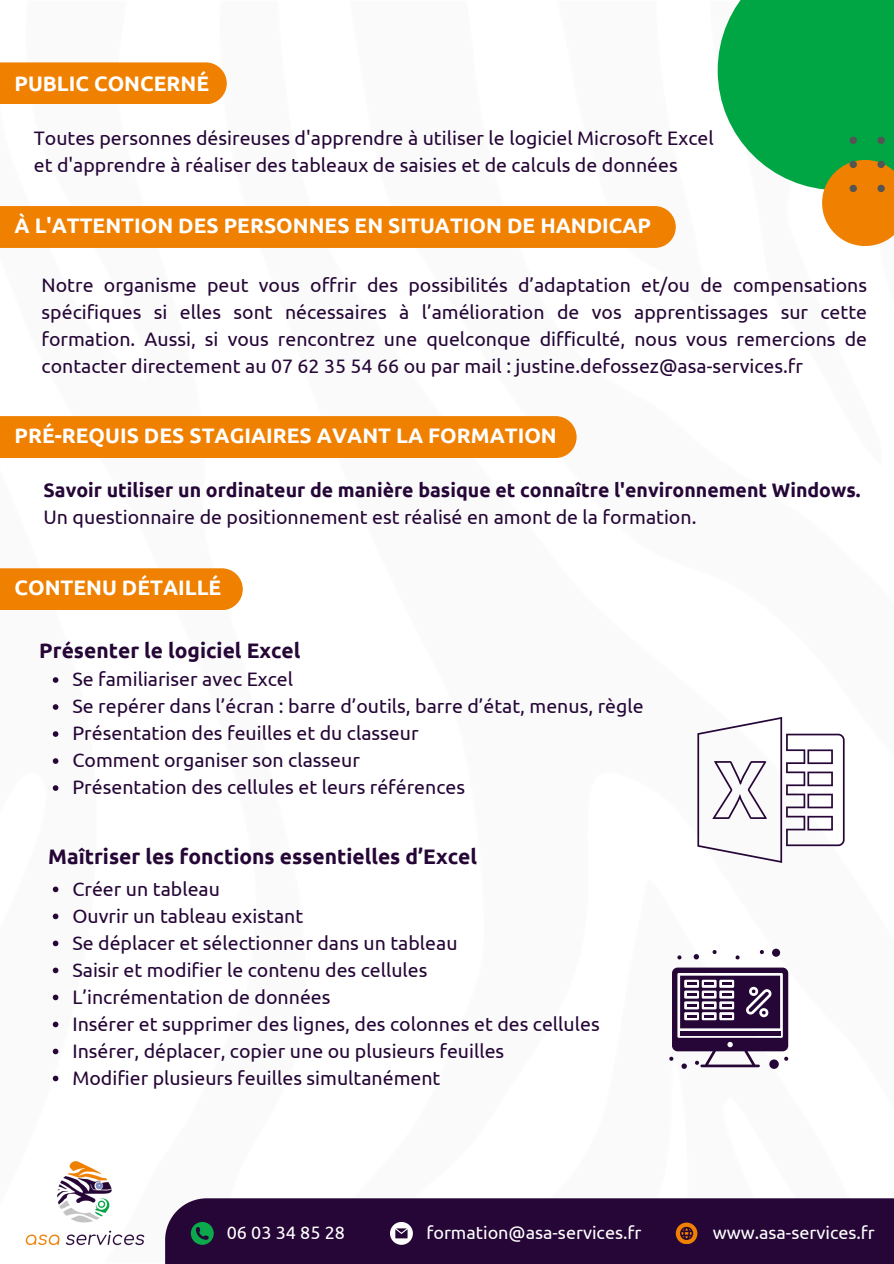
<style>
.page{position:relative;width:894px;height:1264px;background:#fff}
.page>*{position:absolute;margin:0;border:0;box-sizing:border-box;transform-origin:0 0}
.t1{font:700 21px "Ubuntu";color:#fff}
.t2{font:700 21px "Ubuntu";color:#250636}
.t3{font:19.5px/27px "Ubuntu";color:#250636;text-align:justify}
.t4{font:700 19.5px/27px "Ubuntu";color:#250636}
.t5{font:18px "Ubuntu";color:#fff}
.s1{font-weight:400}
</style>
<div class="page">
<div style="left:717px;top:0;width:176px;height:190px;background:#00a544"></div>
<svg style="left:821px;top:160px;width:72px;height:86px"></svg>
<svg style="left:877px;top:137px;width:7px;height:7px"></svg>
<svg style="left:849px;top:137px;width:7px;height:7px"></svg>
<img style="left:25px;top:1161px;width:120px;height:85px">
<div style="left:165px;top:1198px;width:728px;height:65px;background:#250636"></div>
<svg style="left:191px;top:1222px;width:22px;height:22px"></svg>
<svg style="left:390px;top:1222px;width:22px;height:22px"></svg>
<svg style="left:675px;top:1222px;width:22px;height:21px"></svg>
<div style="left:0;top:416px;width:576px;height:42px;background:#ef8000"></div>
<div style="left:0;top:206px;width:675px;height:42px;background:#ef8000"></div>
<div style="left:0;top:62px;width:227px;height:42px;background:#ef8000"></div>
<div style="left:0;top:568px;width:243px;height:42px;background:#ef8000"></div>
<svg style="left:53px;top:677px;width:5px;height:6px"></svg>
<svg style="left:53px;top:704px;width:5px;height:6px"></svg>
<svg style="left:53px;top:731px;width:5px;height:6px"></svg>
<svg style="left:53px;top:758px;width:5px;height:6px"></svg>
<svg style="left:53px;top:785px;width:5px;height:6px"></svg>
<svg style="left:53px;top:886px;width:5px;height:6px"></svg>
<svg style="left:53px;top:913px;width:5px;height:6px"></svg>
<svg style="left:53px;top:940px;width:5px;height:6px"></svg>
<svg style="left:53px;top:967px;width:5px;height:6px"></svg>
<svg style="left:53px;top:994px;width:5px;height:6px"></svg>
<svg style="left:53px;top:1021px;width:5px;height:6px"></svg>
<svg style="left:53px;top:1048px;width:5px;height:6px"></svg>
<svg style="left:53px;top:1075px;width:5px;height:6px"></svg>
<svg style="left:697px;top:717px;width:147px;height:146px"></svg>
<svg style="left:771px;top:948px;width:8px;height:8px"></svg>
<svg style="left:693px;top:954px;width:5px;height:5px"></svg>
<svg style="left:759px;top:950px;width:4px;height:4px"></svg>
<svg style="left:735px;top:955px;width:4px;height:4px"></svg>
<svg style="left:712px;top:950px;width:4px;height:4px"></svg>
<svg style="left:677px;top:955px;width:4px;height:4px"></svg>
<svg style="left:669px;top:967px;width:119px;height:101px"></svg>
<h1 class="t1" style="left:14px;top:71px;width:196px">PUBLIC CONCERNÉ</h1>
<h2 class="t3" style="left:34px;top:124px;width:681px">Toutes personnes désireuses d'apprendre à utiliser le logiciel Microsoft Excel et d'apprendre à réaliser des tableaux de saisies et de calculs de données</h2>
<h1 class="t1" style="left:14px;top:213px;width:638px">À L'ATTENTION DES PERSONNES EN SITUATION DE HANDICAP</h1>
<h3 class="t3" style="left:42px;top:271px;width:826px">Notre organisme peut vous offrir des possibilités d’adaptation et/ou de compensations spécifiques si elles sont nécessaires à l’amélioration de vos apprentissages sur cette formation. Aussi, si vous rencontrez une quelconque difficulté, nous vous remercions de contacter directement au 07 62 35 54 66 ou par mail : justine.defossez@asa-services.fr</h3>
<h3 class="t1" style="left:14px;top:423px;width:543px">PRÉ-REQUIS DES STAGIAIRES AVANT LA FORMATION</h3>
<h1 class="t4" style="left:43px;top:476px;width:818px">Savoir utiliser un ordinateur de manière basique et connaître l'environnement Windows.<br><span class="s1">Un questionnaire de positionnement est réalisé en amont de la formation.</span></h1>
<p class="t1" style="left:14px;top:576px;width:208px">CONTENU DÉTAILLÉ</p>
<p class="t2" style="left:39px;top:638px;width:262px">Présenter le logiciel Excel</p>
<p class="t3" style="left:72px;top:665px;width:222px">Se familiariser avec Excel</p>
<p class="t3" style="left:72px;top:692px;width:572px">Se repérer dans l’écran : barre d’outils, barre d’état, menus, règle</p>
<p class="t3" style="left:72px;top:719px;width:347px">Présentation des feuilles et du classeur</p>
<p class="t3" style="left:72px;top:746px;width:289px">Comment organiser son classeur</p>
<h2 class="t3" style="left:72px;top:773px;width:394px">Présentation des cellules et leurs références</h2>
<p class="t2" style="left:48px;top:844px;width:430px">Maîtriser les fonctions essentielles d’Excel</p>
<p class="t3" style="left:72px;top:874px;width:149px">Créer un tableau</p>
<p class="t3" style="left:72px;top:901px;width:232px">Ouvrir un tableau existant</p>
<p class="t3" style="left:72px;top:928px;width:386px">Se déplacer et sélectionner dans un tableau</p>
<p class="t3" style="left:72px;top:955px;width:356px">Saisir et modifier le contenu des cellules</p>
<p class="t3" style="left:72px;top:982px;width:259px">L’incrémentation de données</p>
<p class="t3" style="left:72px;top:1009px;width:528px">Insérer et supprimer des lignes, des colonnes et des cellules</p>
<p class="t3" style="left:72px;top:1036px;width:433px">Insérer, déplacer, copier une ou plusieurs feuilles</p>
<p class="t3" style="left:72px;top:1063px;width:369px">Modifier plusieurs feuilles simultanément</p>
<h1 class="t5" style="left:227px;top:1222px;width:120px">06 03 34 85 28</h1>
<h3 class="t5" style="left:426px;top:1222px;width:216px">formation@asa-services.fr</h3>
<p class="t5" style="left:712px;top:1222px;width:164px">www.asa-services.fr</p>
</div>
